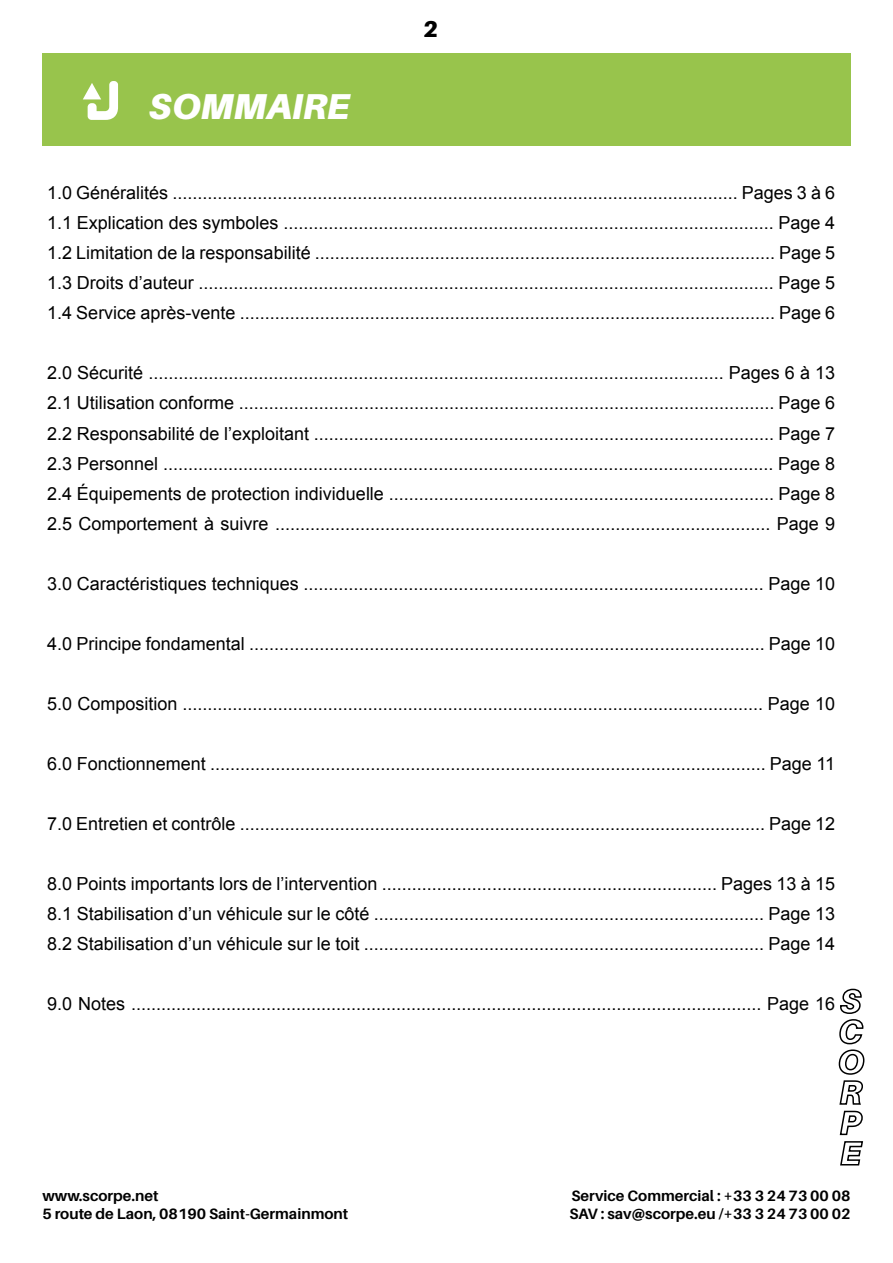
<style>
.page{position:relative;width:893px;height:1263px;background:#fff}
.page>*{position:absolute;margin:0;border:0;box-sizing:border-box;transform-origin:0 0}
.t1{font:italic 900 36px "Aileron";color:#fff}
.t2{font:900 22.95px "Aileron";color:#000}
.t3{font:18px/30px "Arial";color:#000;text-align:justify}
.t4{font:700 15px/18px "Aileron";color:#000}
</style>
<div class="page">
<div style="left:42px;top:53px;width:809px;height:93px;background:#98c44c"></div>
<svg style="left:83px;top:81px;width:35px;height:39px"></svg>
<svg style="left:838px;top:988px;width:27px;height:178px"></svg>
<h1 class="t1" style="left:149px;top:85px;width:202px">SOMMAIRE</h1>
<p class="t2" style="left:423px;top:16px;width:17px">2</p>
<p class="t3" style="left:47px;top:178px;width:789px">1.0 Généralités ................................................................................................................. Pages 3 à 6<br>1.1 Explication des symboles .................................................................................................. Page 4<br>1.2 Limitation de la responsabilité ............................................................................................ Page 5<br>1.3 Droits d’auteur ................................................................................................................... Page 5<br>1.4 Service après-vente ........................................................................................................... Page 6</p>
<p class="t3" style="left:47px;top:358px;width:789px">2.0 Sécurité ................................................................................................................... Pages 6 à 13<br>2.1 Utilisation conforme ........................................................................................................... Page 6<br>2.2 Responsabilité de l’exploitant ............................................................................................ Page 7<br>2.3 Personnel .......................................................................................................................... Page 8<br>2.4 Équipements de protection individuelle ............................................................................. Page 8<br>2.5 Comportement à suivre ................................................................................................... Page 9</p>
<p class="t3" style="left:47px;top:568px;width:789px">3.0 Caractéristiques techniques ............................................................................................ Page 10</p>
<p class="t3" style="left:47px;top:628px;width:789px">4.0 Principe fondamental ....................................................................................................... Page 10</p>
<p class="t3" style="left:47px;top:688px;width:789px">5.0 Composition .................................................................................................................... Page 10</p>
<p class="t3" style="left:47px;top:748px;width:789px">6.0 Fonctionnement ............................................................................................................... Page 11</p>
<p class="t3" style="left:47px;top:808px;width:789px">7.0 Entretien et contrôle ......................................................................................................... Page 12</p>
<p class="t3" style="left:47px;top:868px;width:789px">8.0 Points importants lors de l’intervention ................................................................... Pages 13 à 15<br>8.1 Stabilisation d’un véhicule sur le côté .............................................................................. Page 13<br>8.2 Stabilisation d’un véhicule sur le toit ................................................................................ Page 14</p>
<p class="t3" style="left:47px;top:988px;width:789px">9.0 Notes .............................................................................................................................. Page 16</p>
<p class="t4" style="left:42px;top:1186px;width:307px">www.scorpe.net<br>5 route de Laon, 08190 Saint-Germainmont</p>
<p class="t4" style="left:569px;top:1186px;width:283px">Service Commercial : +33 3 24 73 00 08<br>SAV : sav@scorpe.eu /+33 3 24 73 00 02</p>
</div>
